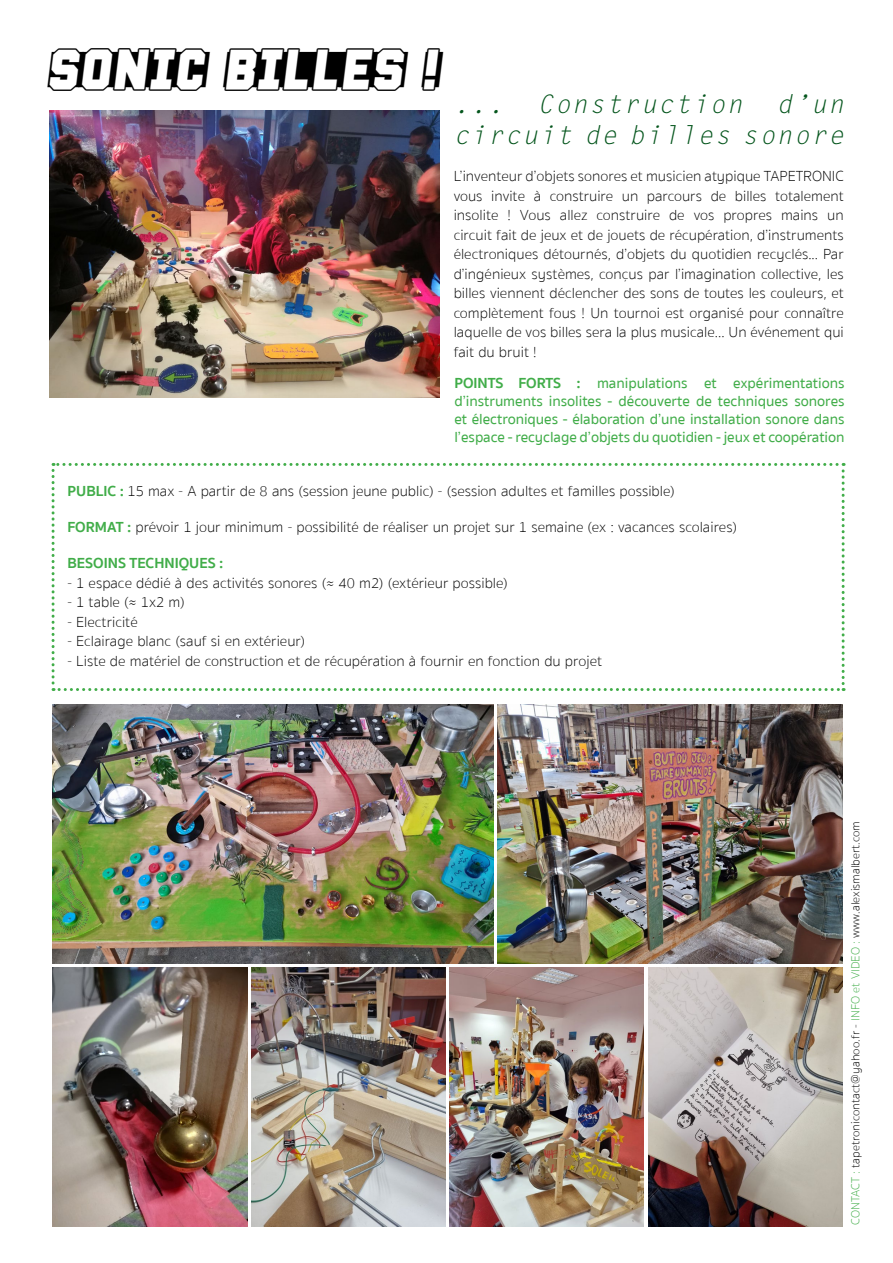
<style>
.page{position:relative;width:893px;height:1263px;background:#fff}
.page>*{position:absolute;margin:0;border:0;box-sizing:border-box;transform-origin:0 0}
.t1{font:27px "Fast Forward";color:#000}
.t2{font:italic 25.5px/30.6px "Letter Gothic Std";letter-spacing:.075em;color:#05561d;text-align:right}
.t3{font:100 15px/19.5px "Sukhumvit Set";color:#000;text-align:justify}
.t4{font:500 15px/18px "Sukhumvit Set";letter-spacing:-.005em;color:#41ad49;text-align:justify}
.t5{font:700 15px "Sukhumvit Set";color:#41ad49}
.t6{font:100 12px "Sukhumvit Set";color:#000}
.s1{font-weight:700}
.s2{font-weight:700;color:#41ad49}
.s3{color:#41ad49}
</style>
<div class="page">
<svg style="left:52px;top:463px;width:793px;height:228px"></svg>
<img style="left:53px;top:967px;width:194px;height:259px">
<img style="left:49px;top:110px;width:390px;height:287px">
<img style="left:449px;top:967px;width:195px;height:259px">
<img style="left:251px;top:967px;width:195px;height:259px">
<img style="left:497px;top:704px;width:345px;height:259px">
<img style="left:53px;top:704px;width:440px;height:259px">
<img style="left:648px;top:967px;width:194px;height:259px">
<h1 class="t1" style="left:49px;top:55px;width:392px">SONIC BILLES !</h1>
<h2 class="t2" style="left:454px;top:90px;width:392px">d’un<br>circuit de billes sonore</h2>
<p class="t3" style="left:454px;top:167px;width:392px">L’inventeur d’objets sonores et musicien atypique TAPETRONIC vous invite à construire un parcours de billes totalement insolite ! Vous allez construire de vos propres mains un circuit fait de jeux et de jouets de récupération, d’instruments électroniques détournés, d’objets du quotidien recyclés... Par d’ingénieux systèmes, conçus par l’imagination collective, les billes viennent déclencher des sons de toutes les couleurs, et complètement fous ! Un tournoi est organisé pour connaître laquelle de vos billes sera la plus musicale... Un événement qui fait du bruit !</p>
<h2 class="t2" style="left:538px;top:90px;width:206px">Construction</h2>
<h2 class="t2" style="left:454px;top:90px;width:51px">...</h2>
<p class="t4" style="left:454px;top:374px;width:392px"><span class="s1">POINTS FORTS :</span> manipulations et expérimentations d’instruments insolites - découverte de techniques sonores et électroniques - élaboration d’une installation sonore dans l’espace - recyclage d’objets du quotidien - jeux et coopération</p>
<p class="t3" style="left:68px;top:482px;width:609px"><span class="s2">PUBLIC :</span> 15 max - A partir de 8 ans (session jeune public) - (session adultes et familles possible)</p>
<p class="t3" style="left:68px;top:518px;width:671px"><span class="s2">FORMAT :</span> prévoir 1 jour minimum - possibilité de réaliser un projet sur 1 semaine (ex : vacances scolaires)</p>
<p class="t5" style="left:68px;top:552px;width:158px">BESOINS TECHNIQUES :</p>
<p class="t3" style="left:68px;top:573px;width:442px">- 1 espace dédié à des activités sonores (≈ 40 m2) (extérieur possible)</p>
<p class="t3" style="left:68px;top:593px;width:119px">- 1 table (≈ 1x2 m)</p>
<p class="t3" style="left:68px;top:612px;width:72px">- Electricité</p>
<p class="t3" style="left:68px;top:632px;width:239px">- Eclairage blanc (sauf si en extérieur)</p>
<p class="t3" style="left:68px;top:651px;width:536px">- Liste de matériel de construction et de récupération à fournir en fonction du projet</p>
<p class="t6" style="left:847px;top:1224px;width:405px;rotate:-90deg"><span class="s3">CONTACT :</span> tapetronicontact@yahoo.fr - <span class="s3">INFO et VIDEO :</span> www.alexismalbert.com</p>
</div>
